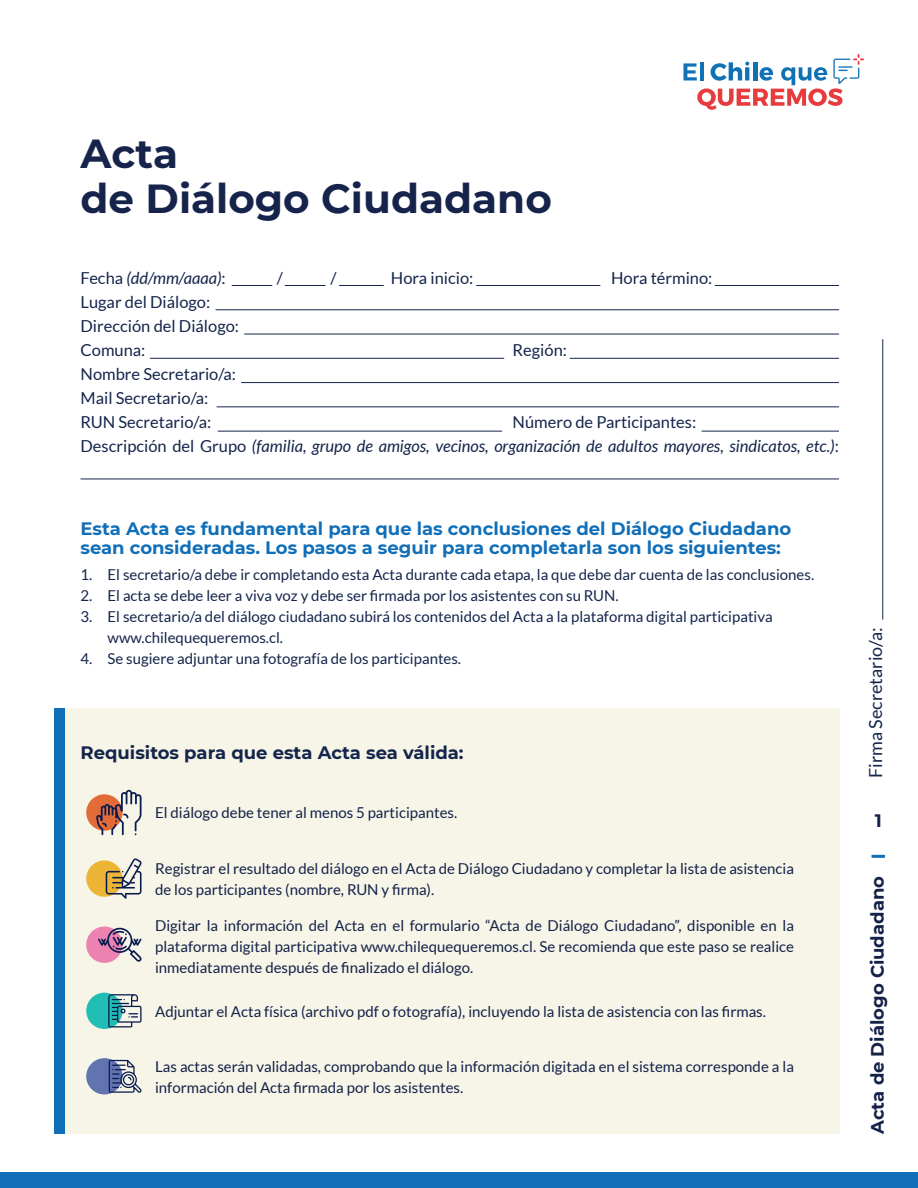
<style>
.page{position:relative;width:918px;height:1188px;background:#fff}
.page>*{position:absolute;margin:0;border:0;box-sizing:border-box;transform-origin:0 0}
.t1{font:700 40.5px "Montserrat";color:#16244c}
.t2{font:700 18px/19.5px "Montserrat";color:#116fb8}
.t3{font:700 18px "Montserrat";color:#14254b}
.t4{font:700 18px "Montserrat";color:#142148}
.t5{font:18px "Lato";color:#14264b}
.t6{font:700 18px "Montserrat";color:#122248}
.t7{font:16.5px "Lato";color:#14254b}
.t8{font:italic 16.5px "Lato";color:#14254b}
.t9{font:15px/21px "Lato";color:#142148}
.t10{font:15px "Lato";color:#14254b}
.s1{font-style:normal}
</style>
<div class="page">
<svg style="left:872px;top:855px;width:13px;height:3px"></svg>
<div style="left:0;top:1173px;width:918px;height:15px;background:#116fb8"></div>
<div style="left:54px;top:709px;width:785px;height:425px;background:#f6f5e8"></div>
<div style="left:54px;top:709px;width:11px;height:425px;background:#116fb8"></div>
<div style="left:86px;top:794px;width:37px;height:37px;background:#e36b38;border-radius:50%"></div>
<svg style="left:96px;top:790px;width:46px;height:45px"></svg>
<div style="left:86px;top:860px;width:37px;height:37px;background:#edb536;border-radius:50%"></div>
<svg style="left:106px;top:858px;width:36px;height:41px"></svg>
<div style="left:86px;top:927px;width:37px;height:36px;background:#eb82b0;border-radius:50%"></div>
<svg style="left:98px;top:928px;width:44px;height:34px"></svg>
<div style="left:86px;top:993px;width:37px;height:36px;background:#21bfb3;border-radius:50%"></div>
<svg style="left:108px;top:994px;width:34px;height:33px"></svg>
<div style="left:86px;top:1058px;width:37px;height:36px;background:#6274af;border-radius:50%"></div>
<svg style="left:109px;top:1060px;width:33px;height:33px"></svg>
<svg style="left:684px;top:54px;width:180px;height:56px"></svg>
<hr style="left:216px;top:309px;width:623px;height:1px;background:#14254b">
<hr style="left:244px;top:334px;width:595px;height:1px;background:#14254b">
<hr style="left:241px;top:382px;width:598px;height:1px;background:#14254b">
<hr style="left:702px;top:431px;width:137px;height:1px;background:#14254b">
<hr style="left:218px;top:431px;width:284px;height:1px;background:#14254b">
<hr style="left:570px;top:358px;width:269px;height:1px;background:#14254b">
<hr style="left:150px;top:358px;width:354px;height:1px;background:#14254b">
<hr style="left:232px;top:285px;width:40px;height:1px;background:#14254b">
<hr style="left:285px;top:285px;width:40px;height:1px;background:#14254b">
<hr style="left:339px;top:285px;width:45px;height:1px;background:#14254b">
<hr style="left:476px;top:285px;width:124px;height:1px;background:#14254b">
<hr style="left:715px;top:285px;width:124px;height:1px;background:#14254b">
<hr style="left:217px;top:406px;width:622px;height:1px;background:#14254b">
<hr style="left:882px;top:339px;width:1px;height:281px;background:#14264b">
<hr style="left:81px;top:479px;width:758px;height:1px;background:#14254b">
<p class="t1" style="left:81px;top:124px;width:99px">Acta</p>
<p class="t1" style="left:81px;top:169px;width:473px">de Diálogo Ciudadano</p>
<p class="t8" style="left:81px;top:269px;width:147px"><span class="s1">Fecha</span> (dd/mm/aaaa)<span class="s1">:</span></p>
<p class="t7" style="left:277px;top:269px;width:8px">/</p>
<p class="t7" style="left:331px;top:269px;width:8px">/</p>
<p class="t7" style="left:391px;top:269px;width:84px">Hora inicio:</p>
<p class="t7" style="left:611px;top:269px;width:103px">Hora término:</p>
<p class="t7" style="left:81px;top:293px;width:131px">Lugar del Diálogo:</p>
<p class="t7" style="left:81px;top:317px;width:160px">Dirección del Diálogo:</p>
<p class="t7" style="left:81px;top:341px;width:66px">Comuna:</p>
<p class="t7" style="left:513px;top:341px;width:56px">Región:</p>
<p class="t7" style="left:81px;top:365px;width:157px">Nombre Secretario/a:</p>
<p class="t7" style="left:81px;top:389px;width:129px">Mail Secretario/a:</p>
<p class="t7" style="left:81px;top:413px;width:132px">RUN Secretario/a:</p>
<p class="t7" style="left:513px;top:413px;width:185px">Número de Participantes:</p>
<p class="t8" style="left:81px;top:437px;width:760px"><span class="s1">Descripción del Grupo</span> (familia, grupo de amigos, vecinos, organización de adultos mayores, sindicatos, etc.)<span class="s1">:</span></p>
<p class="t2" style="left:81px;top:518px;width:712px">Esta Acta es fundamental para que las conclusiones del Diálogo Ciudadano sean consideradas. Los pasos a seguir para completarla son los siguientes:</p>
<p class="t10" style="left:81px;top:566px;width:735px">1. El secretario/a debe ir completando esta Acta durante cada etapa, la que debe dar cuenta de las conclusiones.</p>
<p class="t10" style="left:81px;top:587px;width:540px">2. El acta se debe leer a viva voz y debe ser firmada por los asistentes con su RUN.</p>
<p class="t10" style="left:81px;top:608px;width:694px">3. El secretario/a del diálogo ciudadano subirá los contenidos del Acta a la plataforma digital participativa</p>
<p class="t10" style="left:108px;top:629px;width:177px">www.chilequequeremos.cl.</p>
<p class="t10" style="left:81px;top:650px;width:382px">4. Se sugiere adjuntar una fotografía de los participantes.</p>
<p class="t3" style="left:81px;top:740px;width:385px">Requisitos para que esta Acta sea válida:</p>
<p class="t9" style="left:155px;top:802px;width:304px">El diálogo debe tener al menos 5 participantes.</p>
<p class="t9" style="left:155px;top:858px;width:640px">Registrar el resultado del diálogo en el Acta de Diálogo Ciudadano y completar la lista de asistencia de los participantes (nombre, RUN y firma).</p>
<p class="t9" style="left:155px;top:915px;width:640px;text-align:justify">Digitar la información del Acta en el formulario “Acta de Diálogo Ciudadano”, disponible en la plataforma digital participativa www.chilequequeremos.cl. Se recomienda que este paso se realice inmediatamente después de finalizado el diálogo.</p>
<p class="t9" style="left:155px;top:1001px;width:612px">Adjuntar el Acta física (archivo pdf o fotografía), incluyendo la lista de asistencia con las firmas.</p>
<p class="t9" style="left:155px;top:1056px;width:640px">Las actas serán validadas, comprobando que la información digitada en el sistema corresponde a la información del Acta firmada por los asistentes.</p>
<p class="t5" style="left:866px;top:778px;width:152px;rotate:-90deg">Firma Secretario/a:</p>
<p class="t6" style="left:875px;top:808px;width:9px">1</p>
<p class="t4" style="left:864px;top:1134px;width:260px;rotate:-90deg">Acta de Diálogo Ciudadano</p>
</div>
